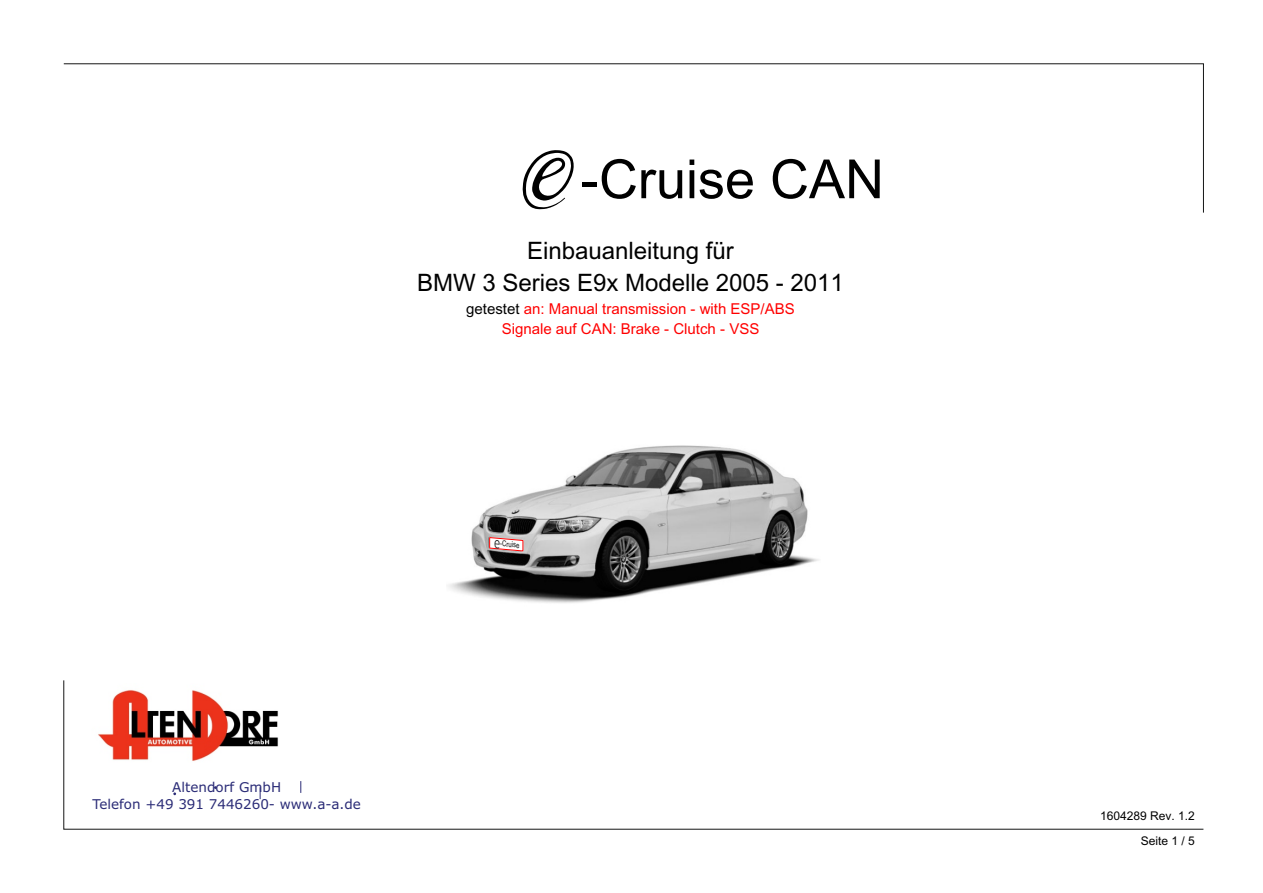
<style>
.page{position:relative;width:1263px;height:893px;background:#fff}
.page>*{position:absolute;margin:0;border:0;box-sizing:border-box;transform-origin:0 0}
.t1{font:54px "Arial Unicode MS";color:#000}
.t2{font:24px/32.1px "Arial Unicode MS";color:#000;text-align:center}
.t3{font:15px/20.1px "Arial Unicode MS";color:#f00;text-align:center}
.t4{font:13.5px/16.4px "Verdana";color:#2b2c77;text-align:center}
.t5{font:12px "Arial Unicode MS";color:#000}
.t6{font:8.1px "Arial";color:#151616;scale:.75 1}
.s1{color:#000}
.s2{font-family:"Humanist 777 BT Light B";font-size:16.2px}
</style>
<div class="page">
<img style="left:448px;top:445px;width:371px;height:158px">
<svg style="left:489px;top:537px;width:34px;height:15px"></svg>
<svg style="left:63px;top:63px;width:1141px;height:150px"></svg>
<svg style="left:63px;top:680px;width:1141px;height:149px"></svg>
<h1 class="t1" style="left:581px;top:159px;width:304px">-Cruise CAN</h1>
<h2 class="t2" style="left:417px;top:237px;width:428px">Einbauanleitung für<br>BMW 3 Series E9x Modelle 2005 - 2011</h2>
<p class="t3" style="left:466px;top:300px;width:330px"><span class="s1">getestet</span> an: Manual transmission - with ESP/ABS<br>Signale auf CAN: Brake - Clutch - VSS</p>
<p class="t6" style="left:495px;top:540px;width:35px;rotate:5deg"><span class="s2">e</span>-Cruise</p>
<p class="t4" style="left:92px;top:780px;width:270px">Altendorf GmbH<br>Telefon +49 391 7446260- www.a-a.de</p>
<p class="t5" style="left:1100px;top:811px;width:96px">1604289 Rev. 1.2</p>
<p class="t5" style="left:1141px;top:837px;width:56px">Seite 1 / 5</p>
</div>
